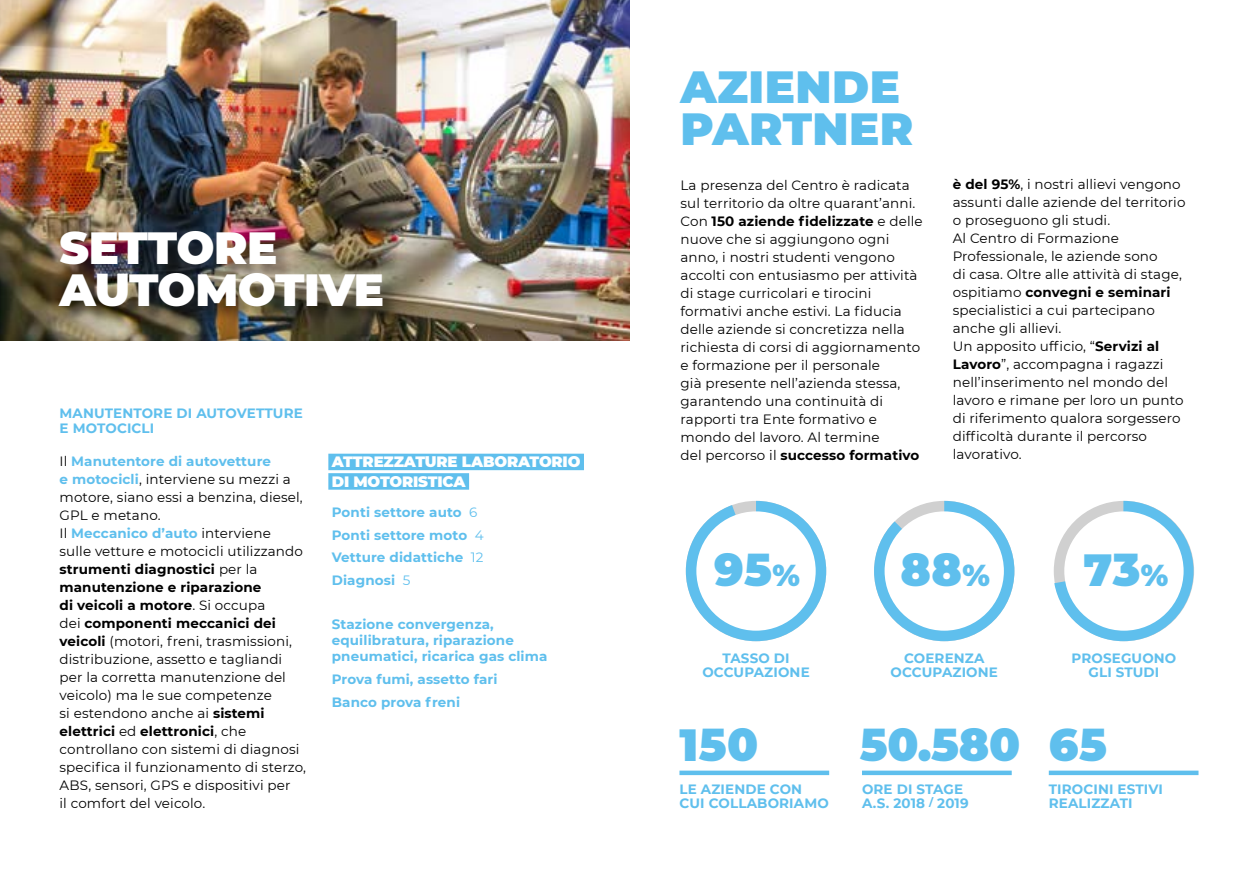
<style>
.page{position:relative;width:1259px;height:893px;background:#fff}
.page>*{position:absolute;margin:0;border:0;box-sizing:border-box;transform-origin:0 0}
.t1{font:900 45px/42px "Montserrat";letter-spacing:.01em;color:#5fbfed}
.t2{font:900 45px/42px "Montserrat";letter-spacing:-.01em;color:#fff}
.t3{font:900 15px/19.5px "Montserrat";letter-spacing:-.01em;color:#fff}
.t4{font:13.5px/18px "Montserrat";letter-spacing:.01em;color:#000}
.t5{font:700 13.5px/13.5px "Montserrat";letter-spacing:.01em;color:#5fbfed}
.s1{font-weight:700;color:#5fbfed}
.s2{font-weight:700}
.s3{font-weight:400}
.s4{font-size:30px}
.s5{font-size:10.5px}
</style>
<div class="page">
<img style="left:0;top:0;width:629px;height:340px">
<svg style="left:686px;top:501px;width:140px;height:140px"></svg>
<div style="left:696px;top:511px;width:119px;height:120px;background:#fff;border-radius:50%"></div>
<svg style="left:1054px;top:501px;width:139px;height:140px"></svg>
<div style="left:1064px;top:511px;width:119px;height:120px;background:#fff;border-radius:50%"></div>
<svg style="left:874px;top:501px;width:140px;height:140px"></svg>
<div style="left:884px;top:511px;width:120px;height:120px;background:#fff;border-radius:50%"></div>
<div style="left:61px;top:234px;width:340px;height:90px;background:#000;opacity:.4"></div>
<div style="left:328px;top:454px;width:256px;height:16px;background:#5fbfed"></div>
<div style="left:328px;top:473px;width:141px;height:17px;background:#5fbfed"></div>
<hr style="left:679px;top:771px;width:150px;height:4px;background:#5fbfed">
<hr style="left:1048px;top:771px;width:150px;height:4px;background:#5fbfed">
<hr style="left:862px;top:771px;width:149px;height:4px;background:#5fbfed">
<h1 class="t2" style="left:60px;top:225px;width:326px">SETTORE<br>AUTOMOTIVE</h1>
<p class="t5" style="left:60px;top:405px;width:245px;line-height:15px">MANUTENTORE DI AUTOVETTURE<br>E MOTOCICLI</p>
<p class="t4" style="left:60px;top:452px;width:248px">Il <span class="s1">Manutentore di autovetture<br>e motocicli</span>, interviene su mezzi a motore, siano essi a benzina, diesel,<br>GPL e metano.<br>Il <span class="s1">Meccanico d’auto</span> interviene<br>sulle vetture e motocicli utilizzando <span class="s2">strumenti diagnostici</span> per la <span class="s2">manutenzione e riparazione<br>di veicoli a motore</span>. Si occupa<br>dei <span class="s2">componenti meccanici dei veicoli</span> (motori, freni, trasmissioni, distribuzione, assetto e tagliandi per la corretta manutenzione del veicolo) ma le sue competenze<br>si estendono anche ai <span class="s2">sistemi elettrici</span> ed <span class="s2">elettronici</span>, che controllano con sistemi di diagnosi specifica il funzionamento di sterzo,<br>ABS, sensori, GPS e dispositivi per<br>il comfort del veicolo.</p>
<p class="t3" style="left:332px;top:451px;width:250px">ATTREZZATURE LABORATORIO<br>DI MOTORISTICA</p>
<p class="t5" style="left:332px;top:501px;width:153px;line-height:22.5px">Ponti settore auto <span class="s3">6<br></span>Ponti settore moto <span class="s3">4<br></span>Vetture didattiche <span class="s3">12<br></span>Diagnosi <span class="s3">5</span></p>
<p class="t5" style="left:332px;top:615px;width:217px;line-height:16.5px">Stazione convergenza, equilibratura, riparazione pneumatici, ricarica gas clima</p>
<p class="t5" style="left:332px;top:667px;width:167px;line-height:22.5px">Prova fumi, assetto fari<br>Banco prova freni</p>
<h1 class="t1" style="left:680px;top:63px;width:234px">AZIENDE<br>PARTNER</h1>
<p class="t4" style="left:680px;top:175px;width:244px">La presenza del Centro è radicata sul territorio da oltre quarant’anni.<br>Con <span class="s2">150 aziende fidelizzate</span> e delle nuove che si aggiungono ogni anno, i nostri studenti vengono accolti con entusiasmo per attività di stage curricolari e tirocini formativi anche estivi. La fiducia delle aziende si concretizza nella richiesta di corsi di aggiornamento e formazione per il personale<br>già presente nell’azienda stessa, garantendo una continuità di rapporti tra Ente formativo e mondo del lavoro. Al termine<br>del percorso il <span class="s2">successo formativo</span></p>
<p class="t4" style="left:952px;top:175px;width:234px"><span class="s2">è del 95%</span>, i nostri allievi vengono assunti dalle aziende del territorio o proseguono gli studi.<br>Al Centro di Formazione<br>Professionale, le aziende sono<br>di casa. Oltre alle attività di stage, ospitiamo <span class="s2">convegni e seminari </span>specialistici a cui partecipano anche gli allievi.<br>Un apposito ufficio, “<span class="s2">Servizi al<br>Lavoro</span>”, accompagna i ragazzi nell’inserimento nel mondo del lavoro e rimane per loro un punto di riferimento qualora sorgessero difficoltà durante il percorso lavorativo.</p>
<h1 class="t1" style="left:714px;top:546px;width:88px">95<span class="s4">%</span></h1>
<h1 class="t1" style="left:900px;top:546px;width:91px">88<span class="s4">%</span></h1>
<h1 class="t1" style="left:1083px;top:546px;width:86px">73<span class="s4">%</span></h1>
<p class="t5" style="left:702px;top:651px;width:109px;text-align:center">TASSO DI<br>OCCUPAZIONE</p>
<p class="t5" style="left:890px;top:651px;width:109px;text-align:center">COERENZA<br>OCCUPAZIONE</p>
<p class="t5" style="left:1071px;top:651px;width:106px;text-align:center">PROSEGUONO<br>GLI STUDI</p>
<h1 class="t1" style="left:679px;top:721px;width:80px">150</h1>
<p class="t5" style="left:679px;top:782px;width:151px">LE AZIENDE CON<br>CUI COLLABORIAMO</p>
<h1 class="t1" style="left:860px;top:721px;width:162px">50.580</h1>
<p class="t5" style="left:862px;top:782px;width:108px">ORE DI STAGE<br>A.S. 2018 <span class="s5">/</span> 2019</p>
<h1 class="t1" style="left:1048px;top:721px;width:60px">65</h1>
<p class="t5" style="left:1048px;top:782px;width:116px">TIROCINI ESTIVI<br>REALIZZATI</p>
</div>
